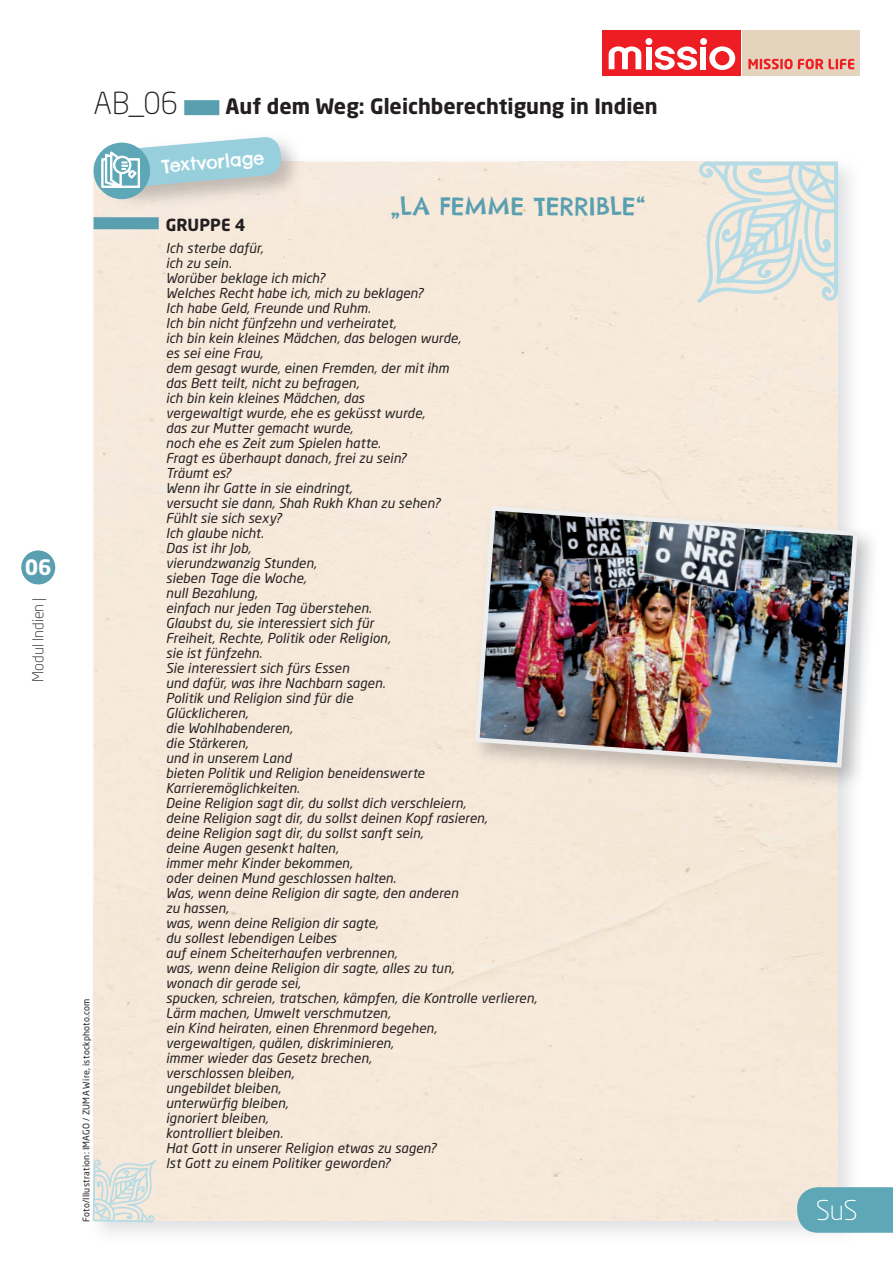
<style>
.page{position:relative;width:893px;height:1263px;background:#fff}
.page>*{position:absolute;margin:0;border:0;box-sizing:border-box;transform-origin:0 0}
.t1{font:300 30px "Neo Sans Std";color:#231f20}
.t2{font:300 27px "Neo Sans Std";color:#fff}
.t3{font:24px "Chelsea Market Pro";letter-spacing:-.01em;color:#599fb0}
.t4{font:700 21px "Neo Sans Std";color:#231f20}
.t5{font:700 21px "Neo Sans Std";color:#fff}
.t6{font:18px "Chelsea Market Pro";color:#fff}
.t7{font:700 16.5px "Neo Sans Std";letter-spacing:.005em;color:#231f20}
.t8{font:300 15px "Neo Sans Std";color:#231f20}
.t9{font:italic 13.5px/15px "Neo Sans Std";letter-spacing:.01em;color:#231f20}
.t10{font:9px "Neo Sans Std";letter-spacing:.02em;color:#231f20}
</style>
<div class="page">
<div style="left:94px;top:162px;width:425px;height:1058px;background:#f6eadb"></div>
<div style="left:743px;top:31px;width:117px;height:45px;background:#e5d4bd"></div>
<div style="left:602px;top:31px;width:138px;height:45px;background:#ee1d23"></div>
<svg style="left:608px;top:46px;width:33px;height:23px"></svg>
<div style="left:646px;top:47px;width:5px;height:22px;background:#fff"></div>
<div style="left:645px;top:38px;width:7px;height:7px;background:#fff;border-radius:50%"></div>
<div style="left:700px;top:38px;width:7px;height:7px;background:#fff;border-radius:50%"></div>
<svg style="left:648px;top:46px;width:87px;height:24px"></svg>
<svg style="left:748px;top:59px;width:106px;height:10px"></svg>
<div style="left:184px;top:100px;width:35px;height:15px;background:#599fb0"></div>
<div style="left:21px;top:550px;width:34px;height:34px;background:#599fb0;border-radius:50%"></div>
<svg style="left:797px;top:1187px;width:96px;height:46px;background:#64aab9"></svg>
<div style="left:94px;top:217px;width:65px;height:12px;background:#599fb0"></div>
<svg style="left:93px;top:1158px;width:63px;height:64px;background:#dde3de"></svg>
<img style="left:105px;top:142px;width:199px;height:68px">
<div style="left:94px;top:143px;width:56px;height:56px;background:#5da7b7;border-radius:50%"></div>
<svg style="left:101px;top:137px;width:181px;height:52px"></svg>
<svg style="left:697px;top:161px;width:141px;height:142px;background:#dde4df"></svg>
<img style="left:470px;top:501px;width:403px;height:289px">
<img style="left:472px;top:504px;width:388px;height:266px">
<h3 class="t5" style="left:25px;top:554px;width:29px">06</h3>
<p class="t8" style="left:29px;top:681px;width:86px;rotate:-90deg">Modul Indien |</p>
<h1 class="t1" style="left:94px;top:86px;width:86px">AB_06</h1>
<h3 class="t4" style="left:226px;top:93px;width:434px">Auf dem Weg: Gleichberechtigung in Indien</h3>
<p class="t10" style="left:81px;top:1222px;width:225px;rotate:-90deg">Foto/Illustration: IMAGO / ZUMA Wire, istockphoto.com</p>
<h3 class="t6" style="left:161px;top:155px;width:104px;rotate:-5deg">Textvorlage</h3>
<h3 class="t3" style="left:391px;top:191px;width:256px">„LA FEMME TERRIBLE“</h3>
<p class="t7" style="left:166px;top:214px;width:81px">GRUPPE 4</p>
<p class="t9" style="left:166px;top:240px;width:373px">Ich sterbe dafür,<br>ich zu sein.<br>Worüber beklage ich mich?<br>Welches Recht habe ich, mich zu beklagen?<br>Ich habe Geld, Freunde und Ruhm.<br>Ich bin nicht fünfzehn und verheiratet,<br>ich bin kein kleines Mädchen, das belogen wurde,<br>es sei eine Frau,<br>dem gesagt wurde, einen Fremden, der mit ihm<br>das Bett teilt, nicht zu befragen,<br>ich bin kein kleines Mädchen, das<br>vergewaltigt wurde, ehe es geküsst wurde,<br>das zur Mutter gemacht wurde,<br>noch ehe es Zeit zum Spielen hatte.<br>Fragt es überhaupt danach, frei zu sein?<br>Träumt es?<br>Wenn ihr Gatte in sie eindringt,<br>versucht sie dann, Shah Rukh Khan zu sehen?<br>Fühlt sie sich sexy?<br>Ich glaube nicht.<br>Das ist ihr Job,<br>vierundzwanzig Stunden,<br>sieben Tage die Woche,<br>null Bezahlung,<br>einfach nur jeden Tag überstehen.<br>Glaubst du, sie interessiert sich für<br>Freiheit, Rechte, Politik oder Religion,<br>sie ist fünfzehn.<br>Sie interessiert sich fürs Essen<br>und dafür, was ihre Nachbarn sagen.<br>Politik und Religion sind für die<br>Glücklicheren,<br>die Wohlhabenderen,<br>die Stärkeren,<br>und in unserem Land<br>bieten Politik und Religion beneidenswerte<br>Karrieremöglichkeiten.<br>Deine Religion sagt dir, du sollst dich verschleiern,<br>deine Religion sagt dir, du sollst deinen Kopf rasieren,<br>deine Religion sagt dir, du sollst sanft sein,<br>deine Augen gesenkt halten,<br>immer mehr Kinder bekommen,<br>oder deinen Mund geschlossen halten.<br>Was, wenn deine Religion dir sagte, den anderen<br>zu hassen,<br>was, wenn deine Religion dir sagte,<br>du sollest lebendigen Leibes<br>auf einem Scheiterhaufen verbrennen,<br>was, wenn deine Religion dir sagte, alles zu tun,<br>wonach dir gerade sei,<br>spucken, schreien, tratschen, kämpfen, die Kontrolle verlieren,<br>Lärm machen, Umwelt verschmutzen,<br>ein Kind heiraten, einen Ehrenmord begehen,<br>vergewaltigen, quälen, diskriminieren,<br>immer wieder das Gesetz brechen,<br>verschlossen bleiben,<br>ungebildet bleiben,<br>unterwürfig bleiben,<br>ignoriert bleiben,<br>kontrolliert bleiben.<br>Hat Gott in unserer Religion etwas zu sagen?<br>Ist Gott zu einem Politiker geworden?</p>
<h2 class="t2" style="left:816px;top:1194px;width:44px">SuS</h2>
</div>
